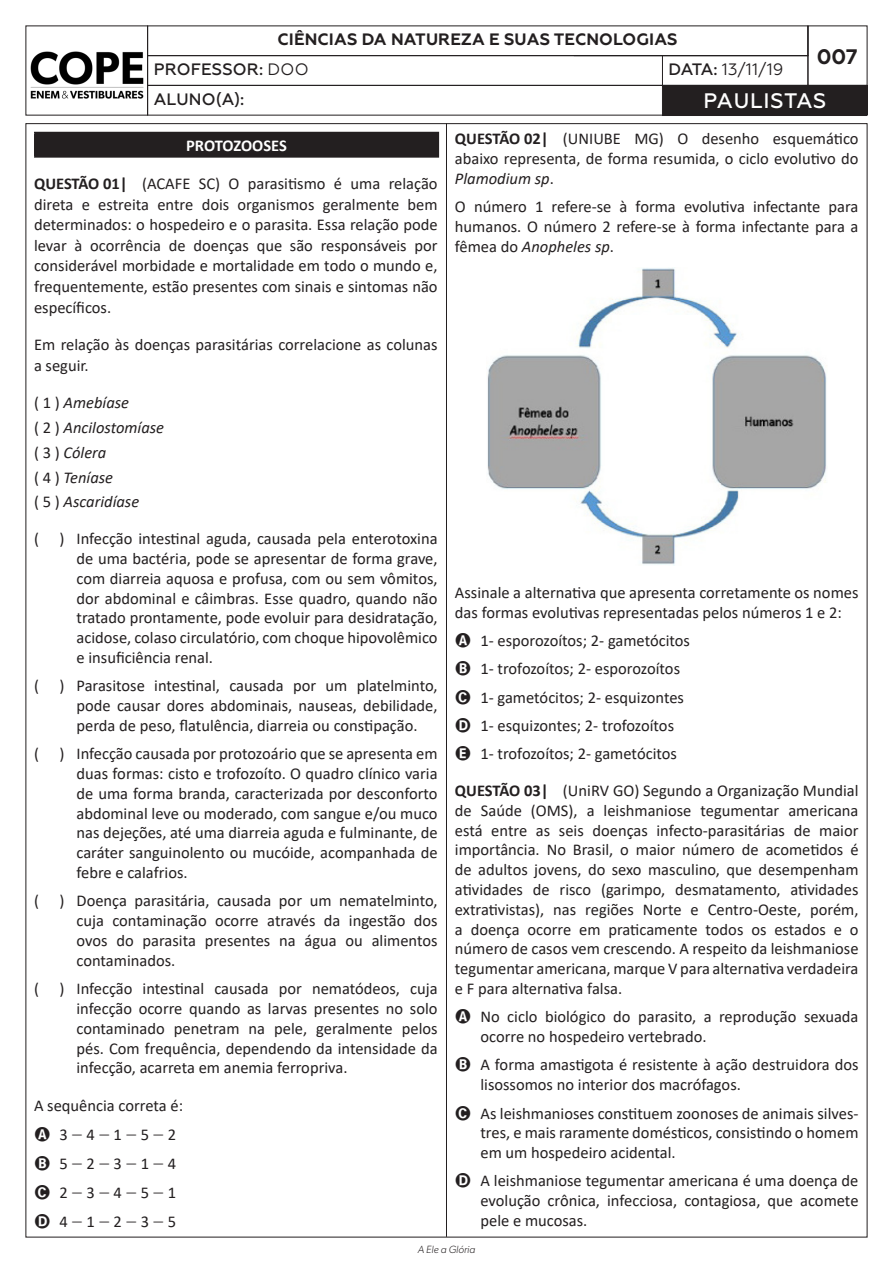
<style>
.page{position:relative;width:893px;height:1263px;background:#fff}
.page>*{position:absolute;margin:0;border:0;box-sizing:border-box;transform-origin:0 0}
.t1{font:500 21px "Geometria";letter-spacing:.04em;color:#fff}
.t2{font:700 21px "Geometria";color:#231f20}
.EXERCICIOS_2015{font:16.5px/19.8px "Calibri";color:#231f20;text-align:justify}
.ABC_2015{font:16.5px/19.8px "Calibri";color:#231f20}
.EXERCICIOS_2015-2{font:italic 16.5px "Calibri";color:#231f20}
.t3{font:700 16.5px/29.4px "Geometria";letter-spacing:.01em;color:#231f20}
.t4{font:500 16.5px "Geometria";letter-spacing:.01em;color:#231f20}
.EXERCICIOS_2015-3{font:700 16.5px "Calibri";letter-spacing:-.01em;color:#fff}
.t5{font:italic 300 10.5px "Gibson";color:#231f20}
.s1{font-weight:500}
.s2{font-weight:400}
.s3{font-weight:700}
.s4{font-style:normal}
.s5{font-family:"MM Greek"}
.s6{font-style:italic}
</style>
<div class="page">
<div style="left:147px;top:26px;width:661px;height:30px;border:1px solid #231f20"></div>
<div style="left:147px;top:85px;width:720px;height:30px;border:1px solid #231f20"></div>
<div style="left:662px;top:85px;width:205px;height:31px;border:1px solid #231f20"></div>
<svg style="left:573px;top:25px;width:236px;height:62px"></svg>
<div style="left:662px;top:85px;width:205px;height:30px;background:#231f20"></div>
<img style="left:30px;top:51px;width:114px;height:48px">
<hr style="left:446px;top:123px;width:1px;height:1114px;background:#231f20">
<div style="left:35px;top:133px;width:403px;height:24px;background:#231f20"></div>
<hr style="left:34px;top:132px;width:405px;height:1px;background:#231f20">
<hr style="left:34px;top:133px;width:2px;height:23px;background:#231f20">
<svg style="left:438px;top:133px;width:1px;height:23px"></svg>
<hr style="left:34px;top:156px;width:405px;height:2px;background:#231f20">
<img style="left:487px;top:268px;width:340px;height:297px">
<p class="t3" style="left:668px;top:25px;width:116px;text-indent:-391px">CIÊNCIAS DA NATUREZA E SUAS TECNOLOGIAS<br><span class="s1">DATA:</span> <span class="s2">13/11/19</span></p>
<p class="t1" style="left:703px;top:88px;width:124px">PAULISTAS</p>
<p class="t2" style="left:817px;top:44px;width:42px">007</p>
<p class="t4" style="left:154px;top:60px;width:156px">PROFESSOR: <span class="s2">DOO</span></p>
<p class="t4" style="left:154px;top:89px;width:92px">ALUNO(A):</p>
<p class="EXERCICIOS_2015-3" style="left:186px;top:134px;width:102px">PROTOZOOSES</p>
<p class="EXERCICIOS_2015" style="left:34px;top:173px;width:405px;line-height:20.5px"><span class="s3">QUESTÃO 01|</span> (ACAFE SC) O parasitismo é uma relação direta e estreita entre dois organismos geralmente bem determinados: o hospedeiro e o parasita. Essa relação pode levar à ocorrência de doenças que são responsáveis por considerável morbidade e mortalidade em todo o mundo e, frequentemente, estão presentes com sinais e sintomas não específicos.</p>
<p class="EXERCICIOS_2015" style="left:34px;top:334px;width:405px;line-height:20.5px">Em relação às doenças parasitárias correlacione as colunas a seguir.</p>
<p class="EXERCICIOS_2015-2" style="left:34px;top:391px;width:97px"><span class="s4">( 1 )</span> Amebíase</p>
<p class="EXERCICIOS_2015-2" style="left:34px;top:416px;width:132px"><span class="s4">( 2 )</span> Ancilostomíase</p>
<p class="EXERCICIOS_2015-2" style="left:34px;top:441px;width:74px"><span class="s4">( 3 )</span> Cólera</p>
<p class="EXERCICIOS_2015-2" style="left:34px;top:466px;width:81px"><span class="s4">( 4 )</span> Teníase</p>
<p class="EXERCICIOS_2015-2" style="left:34px;top:490px;width:107px"><span class="s4">( 5 )</span> Ascaridíase</p>
<p class="EXERCICIOS_2015" style="left:77px;top:528px;width:363px;text-indent:-43px">( ) Infecção intestinal aguda, causada pela enterotoxina de uma bactéria, pode se apresentar de forma grave, com diarreia aquosa e profusa, com ou sem vômitos, dor abdominal e câimbras. Esse quadro, quando não tratado prontamente, pode evoluir para desidratação, acidose, colaso circulatório, com choque hipovolêmico e insuficiência renal.</p>
<p class="EXERCICIOS_2015" style="left:77px;top:675px;width:363px;text-indent:-43px">( ) Parasitose intestinal, causada por um platelminto, pode causar dores abdominais, nauseas, debilidade, perda de peso, flatulência, diarreia ou constipação.</p>
<p class="EXERCICIOS_2015" style="left:77px;top:743px;width:363px;text-indent:-43px">( ) Infecção causada por protozoário que se apresenta em duas formas: cisto e trofozoíto. O quadro clínico varia de uma forma branda, caracterizada por desconforto abdominal leve ou moderado, com sangue e/ou muco nas dejeções, até uma diarreia aguda e fulminante, de caráter sanguinolento ou mucóide, acompanhada de febre e calafrios.</p>
<p class="EXERCICIOS_2015" style="left:77px;top:890px;width:363px;text-indent:-43px">( ) Doença parasitária, causada por um nematelminto, cuja contaminação ocorre através da ingestão dos ovos do parasita presentes na água ou alimentos contaminados.</p>
<p class="EXERCICIOS_2015" style="left:77px;top:978px;width:363px;text-indent:-43px">( ) Infecção intestinal causada por nematódeos, cuja infecção ocorre quando as larvas presentes no solo contaminado penetram na pele, geralmente pelos pés. Com frequência, dependendo da intensidade da infecção, acarreta em anemia ferropriva.</p>
<p class="EXERCICIOS_2015" style="left:34px;top:1095px;width:151px">A sequência correta é:</p>
<p class="ABC_2015" style="left:60px;top:1124px;width:118px">3 <span class="s5">-</span> 4 <span class="s5">-</span> 1 <span class="s5">-</span> 5 <span class="s5">-</span> 2</p>
<p class="ABC_2015" style="left:60px;top:1153px;width:118px">5 <span class="s5">-</span> 2 <span class="s5">-</span> 3 <span class="s5">-</span> 1 <span class="s5">-</span> 4</p>
<p class="ABC_2015" style="left:60px;top:1182px;width:118px">2 <span class="s5">-</span> 3 <span class="s5">-</span> 4 <span class="s5">-</span> 5 <span class="s5">-</span> 1</p>
<p class="ABC_2015" style="left:60px;top:1211px;width:118px">4 <span class="s5">-</span> 1 <span class="s5">-</span> 2 <span class="s5">-</span> 3 <span class="s5">-</span> 5</p>
<p class="EXERCICIOS_2015" style="left:455px;top:128px;width:405px"><span class="s3">QUESTÃO 02|</span> (UNIUBE MG) O desenho esquemático abaixo representa, de forma resumida, o ciclo evolutivo do <span class="s6">Plamodium sp</span>.</p>
<p class="EXERCICIOS_2015" style="left:455px;top:196px;width:405px">O número 1 refere-se à forma evolutiva infectante para humanos. O número 2 refere-se à forma infectante para a fêmea do <span class="s6">Anopheles sp</span>.</p>
<p class="EXERCICIOS_2015" style="left:455px;top:582px;width:405px">Assinale a alternativa que apresenta corretamente os nomes das formas evolutivas representadas pelos números 1 e 2:</p>
<p class="ABC_2015" style="left:480px;top:630px;width:211px">1- esporozoítos; 2- gametócitos</p>
<p class="ABC_2015" style="left:480px;top:658px;width:201px">1- trofozoítos; 2- esporozoítos</p>
<p class="ABC_2015" style="left:480px;top:687px;width:205px">1- gametócitos; 2- esquizontes</p>
<p class="ABC_2015" style="left:480px;top:715px;width:195px">1- esquizontes; 2- trofozoítos</p>
<p class="ABC_2015" style="left:480px;top:743px;width:198px">1- trofozoítos; 2- gametócitos</p>
<p class="EXERCICIOS_2015" style="left:455px;top:780px;width:405px"><span class="s3">QUESTÃO 03|</span> (UniRV GO) Segundo a Organização Mundial de Saúde (OMS), a leishmaniose tegumentar americana está entre as seis doenças infecto-parasitárias de maior importância. No Brasil, o maior número de acometidos é de adultos jovens, do sexo masculino, que desempenham atividades de risco (garimpo, desmatamento, atividades extrativistas), nas regiões Norte e Centro-Oeste, porém, a doença ocorre em praticamente todos os estados e o número de casos vem crescendo. A respeito da leishmaniose tegumentar americana, marque V para alternativa verdadeira e F para alternativa falsa.</p>
<p class="ABC_2015" style="left:480px;top:1006px;width:380px">No ciclo biológico do parasito, a reprodução sexuada ocorre no hospedeiro vertebrado.</p>
<p class="ABC_2015" style="left:480px;top:1055px;width:380px">A forma amastigota é resistente à ação destruidora dos lisossomos no interior dos macrófagos.</p>
<p class="ABC_2015" style="left:480px;top:1103px;width:380px;text-align:justify">As leishmanioses constituem zoonoses de animais silves&shy;tres, e mais raramente domésticos, consistindo o homem em um hospedeiro acidental.</p>
<p class="ABC_2015" style="left:480px;top:1171px;width:380px;text-align:justify">A leishmaniose tegumentar americana é uma doença de evolução crônica, infecciosa, contagiosa, que acomete pele e mucosas.</p>
<p class="t5" style="left:418px;top:1243px;width:59px">A Ele a Glória</p>
</div>
